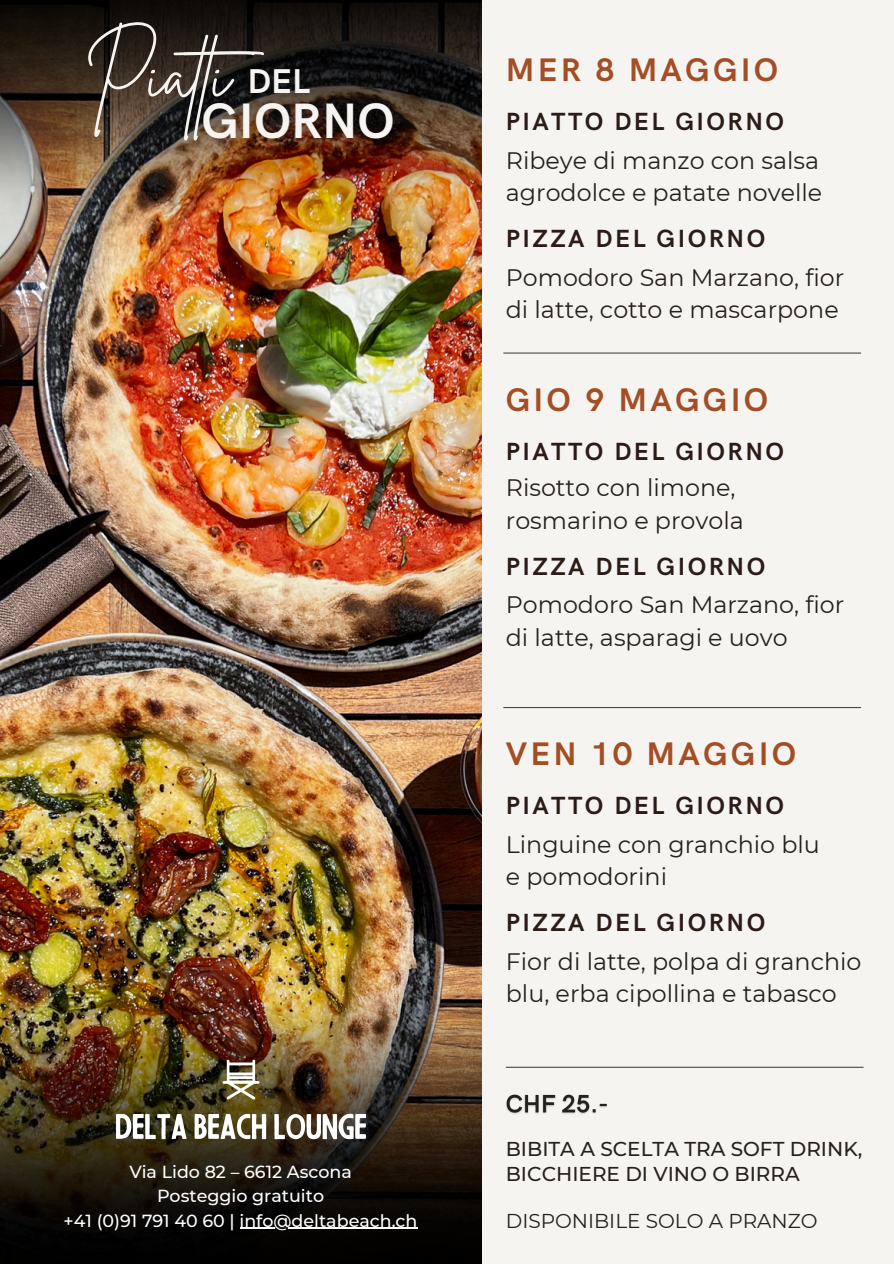
<style>
.page{position:relative;width:894px;height:1264px;background:#fff}
.page>*{position:absolute;margin:0;border:0;box-sizing:border-box;transform-origin:0 0}
.t1{font:72px "Brittany Signature";color:#f6f4f1}
.t2{font:700 49.8px "HK Grotesk";color:#f6f4f1}
.t3{font:700 34.5px "HK Grotesk";color:#f6f4f1}
.t4{font:700 32.7px "HK Grotesk";letter-spacing:.1em;color:#a34e25}
.t5{font:700 24.9px "HK Grotesk";letter-spacing:.1em;color:#2c1c16}
.t6{font:23.7px/32.7px "Montserrat";color:#26211f}
.t7{font:500 19.95px/24.5px "Montserrat";color:#26211f}
.t8{font:19.95px "Montserrat";color:#26211f}
.t9{font:500 17.4px "Montserrat";color:#fff}
</style>
<div class="page">
<div style="left:0;top:0;width:893px;height:1263px;background:#f6f4f1"></div>
<hr style="left:503px;top:352px;width:357px;height:1px;background:#4a4b3c">
<img style="left:0;top:241px;width:481px;height:721px">
<img style="left:0;top:0;width:481px;height:241px">
<hr style="left:503px;top:707px;width:357px;height:1px;background:#4a4b3c">
<img style="left:0;top:962px;width:481px;height:301px">
<img style="left:112px;top:1056px;width:257px;height:95px">
<hr style="left:505px;top:1066px;width:358px;height:1px;background:#4a4b3c">
<hr style="left:239px;top:1227px;width:178px;height:1px;background:#fff">
<img style="left:506px;top:1094px;width:101px;height:20px">
<p class="t1" style="left:85px;top:27px;width:191px">Piati</p>
<p class="t3" style="left:247px;top:62px;width:64px">DEL</p>
<p class="t4" style="left:505px;top:52px;width:274px">MER 8 MAGGIO</p>
<p class="t5" style="left:505px;top:108px;width:280px">PIATTO DEL GIORNO</p>
<p class="t6" style="left:505px;top:144px;width:318px">Ribeye di manzo con salsa agrodolce e patate novelle</p>
<h3 class="t5" style="left:505px;top:225px;width:261px">PIZZA DEL GIORNO</h3>
<h4 class="t6" style="left:505px;top:261px;width:340px">Pomodoro San Marzano, fior di latte, cotto e mascarpone</h4>
<h2 class="t2" style="left:201px;top:93px;width:195px">GIORNO</h2>
<h5 class="t4" style="left:505px;top:381px;width:264px">GIO 9 MAGGIO</h5>
<h4 class="t5" style="left:505px;top:437px;width:280px">PIATTO DEL GIORNO</h4>
<h5 class="t6" style="left:505px;top:471px;width:239px">Risotto con limone, rosmarino e provola</h5>
<h3 class="t5" style="left:505px;top:552px;width:261px">PIZZA DEL GIORNO</h3>
<h4 class="t6" style="left:505px;top:588px;width:340px">Pomodoro San Marzano, fior di latte, asparagi e uovo</h4>
<h5 class="t9" style="left:129px;top:1160px;width:224px">Via Lido 82 – 6612 Ascona</h5>
<h4 class="t9" style="left:157px;top:1185px;width:168px">Posteggio gratuito</h4>
<h5 class="t9" style="left:64px;top:1209px;width:355px">+41 (0)91 791 40 60 | info@deltabeach.ch</h5>
<h5 class="t4" style="left:505px;top:735px;width:292px">VEN 10 MAGGIO</h5>
<h4 class="t5" style="left:505px;top:792px;width:280px">PIATTO DEL GIORNO</h4>
<h5 class="t6" style="left:505px;top:827px;width:315px">Linguine con granchio blu e pomodorini</h5>
<h3 class="t5" style="left:505px;top:908px;width:261px">PIZZA DEL GIORNO</h3>
<h4 class="t6" style="left:505px;top:944px;width:357px">Fior di latte, polpa di granchio blu, erba cipollina e tabasco</h4>
<p class="t7" style="left:505px;top:1136px;width:358px">BIBITA A SCELTA TRA SOFT DRINK,<br>BICCHIERE DI VINO O BIRRA</p>
<p class="t8" style="left:505px;top:1208px;width:313px">DISPONIBILE SOLO A PRANZO</p>
</div>
